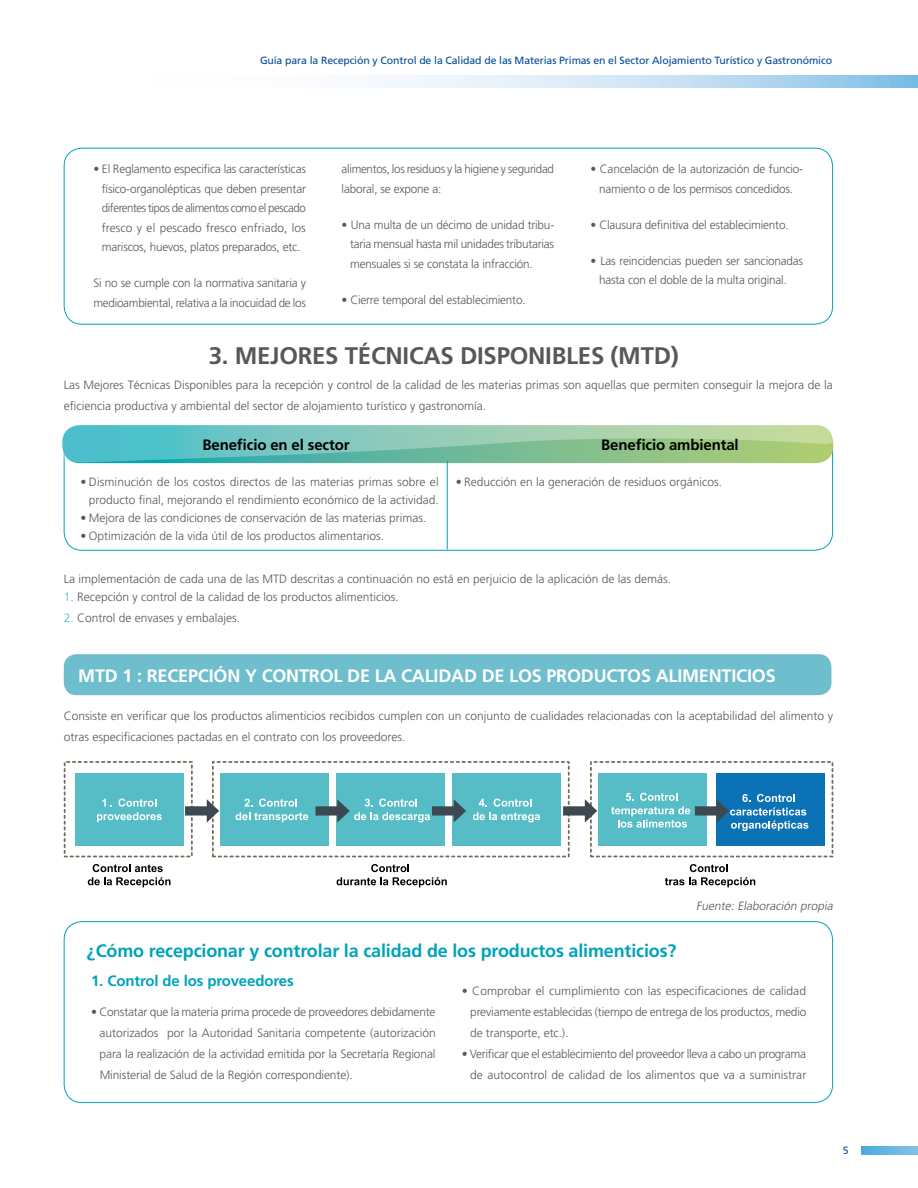
<style>
.page{position:relative;width:918px;height:1188px;background:#fff}
.page>*{position:absolute;margin:0;border:0;box-sizing:border-box;transform-origin:0 0}
.t1{font:700 24px "Frutiger";color:#58585a}
.t2{font:700 18px "Frutiger";letter-spacing:-.01em;color:#00a3b9}
.t3{font:700 18px "Frutiger";letter-spacing:-.01em;color:#fff}
.t4{font:700 15px "Frutiger";letter-spacing:-.01em;color:#000}
.t5{font:700 15px "Frutiger";letter-spacing:-.01em;color:#00a3b9}
.t6{font:300 12px/19.5px "Frutiger";color:#58585a;text-align:justify}
.t7{font:300 12px/19.5px "Frutiger";letter-spacing:-.02em;color:#58585a}
.t8{font:300 12px/19.5px "Frutiger";letter-spacing:-.025em;color:#58585a}
.t9{font:italic 300 12px "Frutiger";color:#58585a}
.t10{font:10.5px "Frutiger";letter-spacing:-.01em;color:#004b95}
.s1{color:#4eb5c6}
</style>
<div class="page">
<svg style="left:383px;top:76px;width:535px;height:11px;background:#c5e0f2"></svg>
<svg style="left:861px;top:1146px;width:57px;height:9px"></svg>
<svg style="left:63px;top:463px;width:770px;height:88px"></svg>
<div style="left:64px;top:654px;width:767px;height:41px;background:#6ebecd;border-radius:13px"></div>
<div style="left:64px;top:148px;width:769px;height:177px;border:1px solid #00a3b9;border-radius:18px"></div>
<svg style="left:62px;top:425px;width:772px;height:38px;background:#82c5aa"></svg>
<hr style="left:447px;top:460px;width:1px;height:90px;background:#00a3b9">
<svg style="left:88px;top:864px;width:82px;height:23px"></svg>
<svg style="left:337px;top:864px;width:110px;height:23px"></svg>
<svg style="left:665px;top:864px;width:90px;height:23px"></svg>
<svg style="left:64px;top:761px;width:769px;height:96px"></svg>
<div style="left:64px;top:921px;width:769px;height:182px;border:1px solid #00a3b9;border-radius:18px"></div>
<p class="t10" style="left:260px;top:54px;width:574px">Guía para la Recepción y Control de la Calidad de las Materias Primas en el Sector Alojamiento Turístico y Gastronómico</p>
<p class="t6" style="left:102px;top:159px;width:206px;text-indent:-8px">• El Reglamento especifica las características físico-organolépticas que deben presentar diferentes tipos de alimentos como el pescado fresco y el pescado fresco enfriado, los mariscos, huevos, platos preparados, etc.</p>
<p class="t7" style="left:93px;top:273px;width:214px">Si no se cumple con la normativa sanitaria y medioambiental, relativa a la inocuidad de los</p>
<p class="t8" style="left:342px;top:159px;width:214px">alimentos, los residuos y la higiene y seguridad laboral, se expone a:</p>
<p class="t6" style="left:350px;top:215px;width:206px;text-indent:-9px">• Una multa de un décimo de unidad tribu&shy;taria mensual hasta mil unidades tributarias mensuales si se constata la infracción.</p>
<p class="t6" style="left:342px;top:290px;width:186px">• Cierre temporal del establecimiento.</p>
<p class="t6" style="left:591px;top:159px;width:214px;text-align:center">• Cancelación de la autorización de funcio&shy;namiento o de los permisos concedidos.</p>
<p class="t6" style="left:591px;top:215px;width:200px">• Clausura definitiva del establecimiento.</p>
<p class="t6" style="left:599px;top:251px;width:206px;text-indent:-9px">• Las reincidencias pueden ser sancionadas hasta con el doble de la multa original.</p>
<h1 class="t1" style="left:209px;top:341px;width:63px">3. MEJORES</h1>
<h1 class="t1" style="left:345px;top:341px;width:15px">TÉCNICAS</h1>
<h1 class="t1" style="left:460px;top:341px;width:14px">DISPONIBLES</h1>
<h1 class="t1" style="left:611px;top:341px;width:70px">(MTD)</h1>
<p class="t6" style="left:64px;top:374px;width:771px;line-height:21px">Las Mejores Técnicas Disponibles para la recepción y control de la calidad de les materias primas son aquellas que permiten conseguir la mejora de la eficiencia productiva y ambiental del sector de alojamiento turístico y gastronomía.</p>
<p class="t4" style="left:203px;top:436px;width:149px">Beneficio en el sector</p>
<p class="t4" style="left:601px;top:436px;width:139px">Beneficio ambiental</p>
<p class="t6" style="left:80px;top:473px;width:360px;line-height:18px;text-align:right">• Disminución de los costos directos de las materias primas sobre el producto final, mejorando el rendimiento económico de la actividad.</p>
<p class="t6" style="left:80px;top:509px;width:347px">• Mejora de las condiciones de conservación de las materias primas.</p>
<p class="t6" style="left:80px;top:527px;width:305px">• Optimización de la vida útil de los productos alimentarios.</p>
<p class="t6" style="left:456px;top:473px;width:268px">• Reducción en la generación de residuos orgánicos.</p>
<p class="t6" style="left:64px;top:569px;width:609px">La implementación de cada una de las MTD descritas a continuación no está en perjuicio de la aplicación de las demás.</p>
<p class="t6" style="left:64px;top:587px;width:336px"><span class="s1">1.</span> Recepción y control de la calidad de los productos alimenticios.</p>
<p class="t6" style="left:64px;top:608px;width:178px"><span class="s1">2.</span> Control de envases y embalajes.</p>
<h2 class="t3" style="left:78px;top:665px;width:79px">MTD 1 : RECEPCI</h2>
<h2 class="t3" style="left:214px;top:665px;width:61px">ÓN Y CONTROL</h2>
<h2 class="t3" style="left:347px;top:665px;width:66px">DELACALIDAD</h2>
<h2 class="t3" style="left:482px;top:665px;width:39px">DE LOS</h2>
<h2 class="t3" style="left:546px;top:665px;width:13px">PRODUCTOS</h2>
<h2 class="t3" style="left:656px;top:665px;width:54px">ALIMENTICIOS</h2>
<p class="t6" style="left:64px;top:706px;width:771px;line-height:21px">Consiste en verificar que los productos alimenticios recibidos cumplen con un conjunto de cualidades relacionadas con la aceptabilidad del alimento y otras especificaciones pactadas en el contrato con los proveedores.</p>
<p class="t9" style="left:696px;top:899px;width:140px">Fuente: Elaboración propia</p>
<h2 class="t2" style="left:87px;top:941px;width:591px">¿Cómo recepcionar y controlar la calidad de los productos alimenticios?</h2>
<p class="t5" style="left:91px;top:972px;width:204px">1. Control de los proveedores</p>
<p class="t6" style="left:100px;top:1001px;width:338px;line-height:21px;text-indent:-9px">• Constatar que la materia prima procede de proveedores debidamente autorizados por la Autoridad Sanitaria competente (autorización para la realización de la actividad emitida por la Secretaría Regional Ministerial de Salud de la Región correspondiente).</p>
<p class="t6" style="left:470px;top:980px;width:338px;line-height:21px;text-indent:-9px">• Comprobar el cumplimiento con las especificaciones de calidad previamente establecidas (tiempo de entrega de los productos, medio de transporte, etc.).</p>
<p class="t7" style="left:462px;top:1043px;width:346px;line-height:21px;text-align:right">• Verificar que el establecimiento del proveedor lleva a cabo un programa de autocontrol de calidad de los alimentos que va a suministrar</p>
<p class="t10" style="left:843px;top:1145px;width:7px">5</p>
</div>
